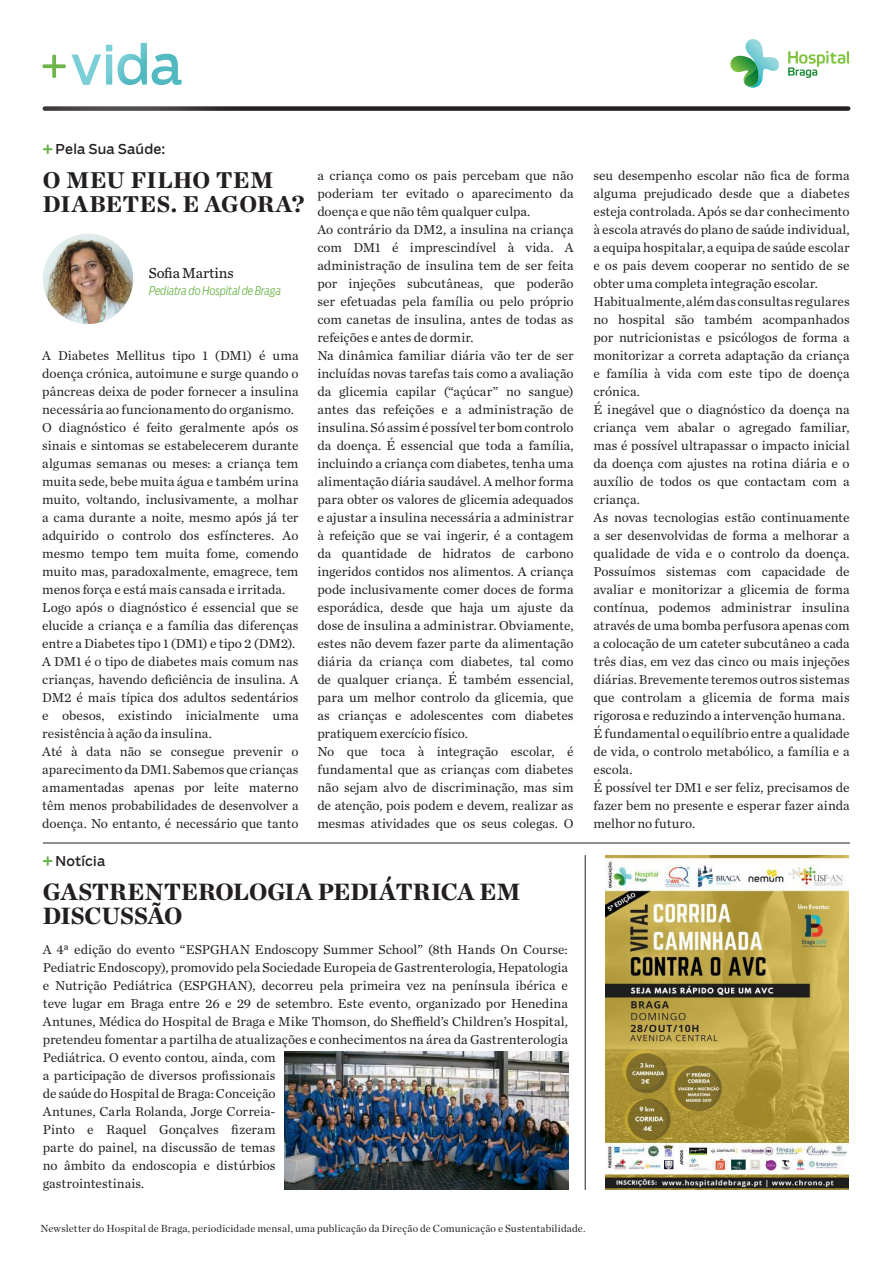
<style>
.page{position:relative;width:893px;height:1263px;background:#fff}
.page>*{position:absolute;margin:0;border:0;box-sizing:border-box;transform-origin:0 0}
.t1{font:900 24px/24px "Chronicle Deck";letter-spacing:-.01em;color:#241f1f}
.t2{font:900 23.25px/24px "Chronicle Deck";letter-spacing:.02em;color:#241f1f}
.t3{font:15px "Chronicle Text G3";letter-spacing:-.005em;color:#241f1f}
.t4{font:13.5px/18px "Chronicle Text G1";color:#241f1f}
.t5{font:13.5px "Boomer";letter-spacing:.01em;color:#241f1f}
.t6{font:italic 300 12px "Boomer Cond";letter-spacing:-.015em;color:#6db54a}
.t7{font:10.5px "Chronicle Deck";letter-spacing:.015em;color:#241f1f}
</style>
<div class="page">
<div style="left:45px;top:106px;width:803px;height:5px;background:#241f1f"></div>
<div style="left:0;top:0;width:257px;height:164px;background:#fff"></div>
<svg style="left:43px;top:43px;width:139px;height:42px"></svg>
<svg style="left:788px;top:51px;width:62px;height:27px"></svg>
<svg style="left:730px;top:39px;width:49px;height:49px"></svg>
<svg style="left:44px;top:857px;width:8px;height:8px"></svg>
<img style="left:43px;top:234px;width:90px;height:90px;border-radius:45px">
<svg style="left:44px;top:145px;width:8px;height:8px"></svg>
<hr style="left:43px;top:843px;width:807px;height:1px;background:#241f1f">
<hr style="left:585px;top:855px;width:1px;height:335px;background:#241f1f">
<img style="left:284px;top:1052px;width:284px;height:138px">
<img style="left:605px;top:855px;width:244px;height:335px">
<p class="t5" style="left:56px;top:141px;width:111px">Pela Sua Saúde:</p>
<h2 class="t2" style="left:43px;top:167px;width:263px">O MEU FILHO TEM<br>DIABETES. E AGORA?</h2>
<p class="t4" style="left:317px;top:166px;width:258px">a criança como os pais percebam que não poderiam ter evitado o aparecimento da doença e que não têm qualquer culpa.<br>Ao contrário da DM2, a insulina na criança com DM1 é imprescindível à vida. A administração de insulina tem de ser feita por injeções subcutâneas, que poderão ser efetuadas pela família ou pelo próprio com canetas de insulina, antes de todas as refeições e antes de dormir.<br>Na dinâmica familiar diária vão ter de ser incluídas novas tarefas tais como a avaliação da glicemia capilar (“açúcar” no sangue) antes das refeições e a administração de insulina. Só assim é possível ter bom controlo da doença. É essencial que toda a família, incluindo a criança com diabetes, tenha uma alimentação diária saudável. A melhor forma para obter os valores de glicemia adequados e ajustar a insulina necessária a administrar à refeição que se vai ingerir, é a contagem da quantidade de hidratos de carbono ingeridos contidos nos alimentos. A criança pode inclusivamente comer doces de forma esporádica, desde que haja um ajuste da dose de insulina a administrar. Obviamente, estes não devem fazer parte da alimentação diária da criança com diabetes, tal como de qualquer criança. É também essencial, para um melhor controlo da glicemia, que as crianças e adolescentes com diabetes pratiquem exercício físico.<br>No que toca à integração escolar, é fundamental que as crianças com diabetes não sejam alvo de discriminação, mas sim de atenção, pois podem e devem, realizar as mesmas atividades que os seus colegas. O</p>
<p class="t4" style="left:593px;top:166px;width:258px">seu desempenho escolar não fica de forma alguma prejudicado desde que a diabetes esteja controlada. Após se dar conhecimento à escola através do plano de saúde individual, a equipa hospitalar, a equipa de saúde escolar e os pais devem cooperar no sentido de se obter uma completa integração escolar.<br>Habitualmente, além das consultas regulares no hospital são também acompanhados por nutricionistas e psicólogos de forma a monitorizar a correta adaptação da criança e família à vida com este tipo de doença crónica.<br>É inegável que o diagnóstico da doença na criança vem abalar o agregado familiar, mas é possível ultrapassar o impacto inicial da doença com ajustes na rotina diária e o auxílio de todos os que contactam com a criança.<br>As novas tecnologias estão continuamente a ser desenvolvidas de forma a melhorar a qualidade de vida e o controlo da doença.<br>Possuímos sistemas com capacidade de avaliar e monitorizar a glicemia de forma contínua, podemos administrar insulina através de uma bomba perfusora apenas com a colocação de um cateter subcutâneo a cada três dias, em vez das cinco ou mais injeções diárias. Brevemente teremos outros sistemas que controlam a glicemia de forma mais rigorosa e reduzindo a intervenção humana.<br>É fundamental o equilíbrio entre a qualidade de vida, o controlo metabólico, a família e a escola.<br>É possível ter DM1 e ser feliz, precisamos de fazer bem no presente e esperar fazer ainda melhor no futuro.</p>
<p class="t3" style="left:149px;top:262px;width:87px">Sofia Martins</p>
<p class="t6" style="left:149px;top:283px;width:134px">Pediatra do Hospital de Braga</p>
<p class="t4" style="left:42px;top:346px;width:258px">A Diabetes Mellitus tipo 1 (DM1) é uma doença crónica, autoimune e surge quando o pâncreas deixa de poder fornecer a insulina necessária ao funcionamento do organismo.<br>O diagnóstico é feito geralmente após os sinais e sintomas se estabelecerem durante algumas semanas ou meses: a criança tem muita sede, bebe muita água e também urina muito, voltando, inclusivamente, a molhar a cama durante a noite, mesmo após já ter adquirido o controlo dos esfíncteres. Ao mesmo tempo tem muita fome, comendo muito mas, paradoxalmente, emagrece, tem menos força e está mais cansada e irritada.<br>Logo após o diagnóstico é essencial que se elucide a criança e a família das diferenças entre a Diabetes tipo 1 (DM1) e tipo 2 (DM2).<br>A DM1 é o tipo de diabetes mais comum nas crianças, havendo deficiência de insulina. A DM2 é mais típica dos adultos sedentários e obesos, existindo inicialmente uma resistência à ação da insulina.<br>Até à data não se consegue prevenir o aparecimento da DM1. Sabemos que crianças amamentadas apenas por leite materno têm menos probabilidades de desenvolver a doença. No entanto, é necessário que tanto</p>
<p class="t5" style="left:56px;top:853px;width:51px">Notícia</p>
<h1 class="t1" style="left:43px;top:878px;width:479px">GASTRENTEROLOGIA PEDIÁTRICA EM<br>DISCUSSÃO</h1>
<p class="t4" style="left:43px;top:940px;width:527px">A 4ª edição do evento “ESPGHAN Endoscopy Summer School” (8th Hands On Course:<br>Pediatric Endoscopy), promovido pela Sociedade Europeia de Gastrenterologia, Hepatologia e Nutrição Pediátrica (ESPGHAN), decorreu pela primeira vez na península ibérica e teve lugar em Braga entre 26 e 29 de setembro. Este evento, organizado por Henedina Antunes, Médica do Hospital de Braga e Mike Thomson, do Sheffield’s Children’s Hospital, pretendeu fomentar a partilha de atualizações e conhecimentos na área da Gastrenterologia Pediátrica. O evento contou, ainda, com<br>a participação de diversos profissionais<br>de saúde do Hospital de Braga: Conceição<br>Antunes, Carla Rolanda, Jorge Correia-<br>Pinto e Raquel Gonçalves fizeram<br>parte do painel, na discussão de temas<br>no âmbito da endoscopia e distúrbios<br>gastrointestinais.</p>
<p class="t7" style="left:40px;top:1220px;width:546px">Newsletter do Hospital de Braga, periodicidade mensal, uma publicação da Direção de Comunicação e Sustentabilidade.</p>
</div>
